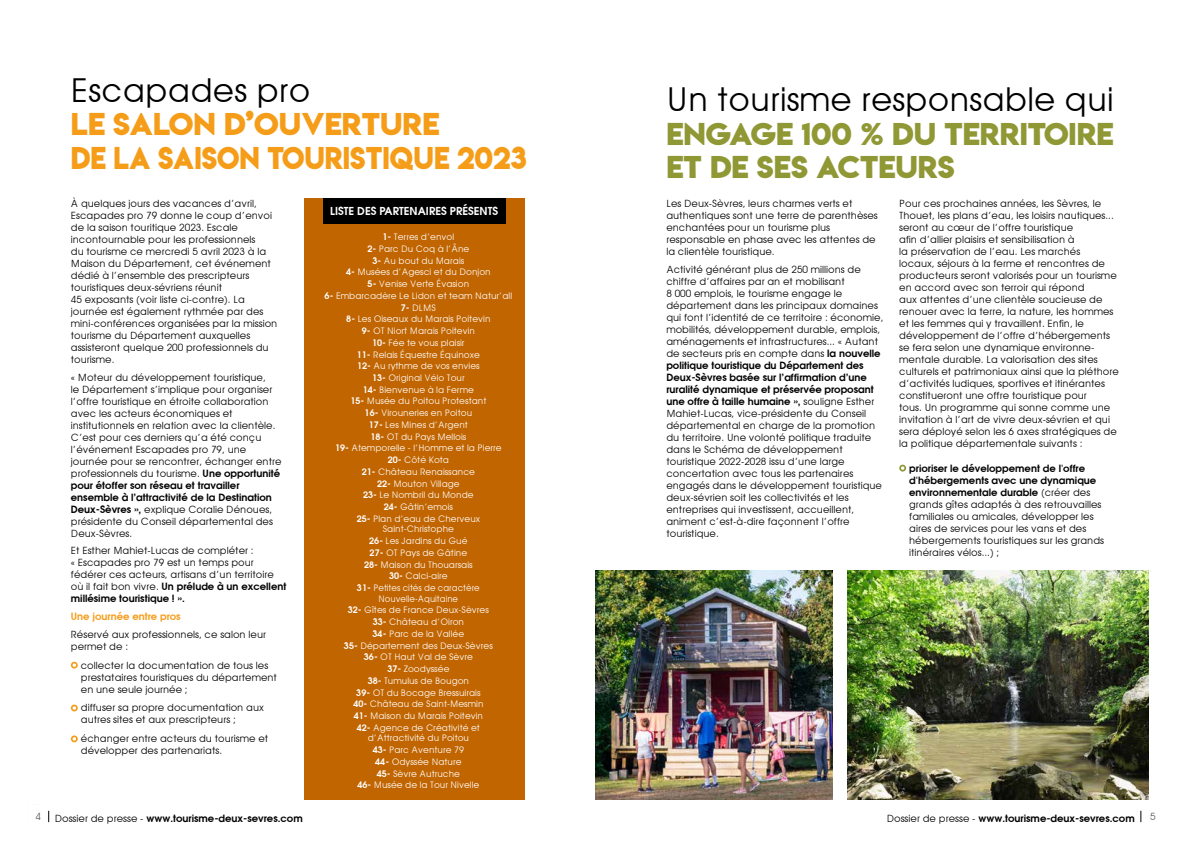
<style>
.page{position:relative;width:1191px;height:842px;background:#fff}
.page>*{position:absolute;margin:0;border:0;box-sizing:border-box;transform-origin:0 0}
.t1{font:33px "Avant Garde";color:#000}
.t2{font:28px/33.6px "Lemon Milkbold";color:#f59d19}
.t3{font:28px/33.6px "Lemon Milkbold";color:#8f9834}
.t4{font:600 11px "Avant Garde";color:#fff}
.t5{font:10px/12px "Avant Garde";color:#000}
.t6{font:600 10px "Avant Garde";color:#000}
.t7{font:600 10px "Avant Garde";color:#f59d19}
.t8{font:10px "Avant Garde";color:#575756}
.t9{font:9px/11.7px "Avant Garde";color:#fff;text-align:center}
.t10{font:9px/11.7px "Avant Garde";color:#fff;text-align:center;scale:.95 1}
.s1{font-weight:600}
.s2{font-weight:400}
</style>
<div class="page">
<svg style="left:48px;top:810px;width:1px;height:13px"></svg>
<div style="left:71px;top:662px;width:7px;height:7px;border:2px solid #f59d19;border-radius:50%"></div>
<div style="left:71px;top:705px;width:7px;height:6px;border:2px solid #f59d19;border-radius:50%"></div>
<div style="left:71px;top:735px;width:7px;height:7px;border:2px solid #f59d19;border-radius:50%"></div>
<div style="left:304px;top:198px;width:220px;height:601px;background:#c16500"></div>
<div style="left:323px;top:198px;width:182px;height:25px;background:#000"></div>
<div style="left:899px;top:465px;width:7px;height:7px;border:2px solid #8f9834;border-radius:50%"></div>
<img style="left:595px;top:570px;width:237px;height:229px">
<img style="left:847px;top:570px;width:301px;height:229px">
<h1 class="t1" style="left:71px;top:70px;width:241px">Escapades pro</h1>
<h2 class="t2" style="left:71px;top:108px;width:457px">LE SALON D’OUVERTURE<br>DE LA SAISON TOURISTIQUE 2023</h2>
<p class="t5" style="left:71px;top:197px;width:208px">À quelques jours des vacances d’avril, Escapades pro 79 donne le coup d’envoi de la saison touritique 2023. Escale incontournable pour les professionnels<br>du tourisme ce mercredi 5 avril 2023 à la Maison du Département, cet événement dédié à l’ensemble des prescripteurs touristiques deux-sévriens réunit<br>45 exposants (voir liste ci-contre). La journée est également rythmée par des mini-conférences organisées par la mission tourisme du Département auxquelles assisteront quelque 200 professionnels du tourisme.</p>
<p class="t5" style="left:71px;top:371px;width:212px">« Moteur du développement touristique,<br>le Département s’implique pour organiser l’offre touristique en étroite collaboration avec les acteurs économiques et institutionnels en relation avec la clientèle.<br>C’est pour ces derniers qu’a été conçu l’événement Escapades pro 79, une journée pour se rencontrer, échanger entre professionnels du tourisme. <span class="s1">Une opportunité pour étoffer son réseau et travailler ensemble à l’attractivité de la Destination Deux-Sèvres »,</span> explique Coralie Dénoues, présidente du Conseil départemental des Deux-Sèvres.</p>
<p class="t5" style="left:71px;top:545px;width:217px">Et Esther Mahiet-Lucas de compléter :<br>« Escapades pro 79 est un temps pour fédérer ces acteurs, artisans d’un territoire où il fait bon vivre. <span class="s1">Un prélude à un excellent millésime touristique ! ».</span></p>
<p class="t7" style="left:71px;top:610px;width:111px">Une journée entre pros</p>
<p class="t5" style="left:71px;top:628px;width:197px">Réservé aux professionnels, ce salon leur permet de :</p>
<p class="t5" style="left:81px;top:659px;width:198px">collecter la documentation de tous les prestataires touristiques du département en une seule journée ;</p>
<p class="t5" style="left:81px;top:702px;width:184px">diffuser sa propre documentation aux autres sites et aux prescripteurs ;</p>
<p class="t5" style="left:81px;top:733px;width:189px">échanger entre acteurs du tourisme et développer des partenariats.</p>
<h1 class="t1" style="left:666px;top:79px;width:449px">Un tourisme responsable qui</h1>
<h2 class="t3" style="left:666px;top:117px;width:449px">ENGAGE 100 % DU TERRITOIRE<br>ET DE SES ACTEURS</h2>
<p class="t4" style="left:330px;top:204px;width:169px">LISTE DES PARTENAIRES PRÉSENTS</p>
<p class="t5" style="left:666px;top:197px;width:213px">Les Deux-Sèvres, leurs charmes verts et authentiques sont une terre de parenthèses enchantées pour un tourisme plus responsable en phase avec les attentes de la clientèle touristique.</p>
<p class="t5" style="left:666px;top:263px;width:218px">Activité générant plus de 250 millions de chiffre d’affaires par an et mobilisant<br>8 000 emplois, le tourisme engage le département dans les principaux domaines qui font l’identité de ce territoire : économie, mobilités, développement durable, emplois, aménagements et infrastructures... « Autant de secteurs pris en compte dans <span class="s1">la nouvelle politique touristique du Département des Deux-Sèvres basée sur l’affirmation d’une ruralité dynamique et préservée proposant une offre à taille humaine »,</span> souligne Esther Mahiet-Lucas, vice-présidente du Conseil départemental en charge de la promotion du territoire. Une volonté politique traduite dans le Schéma de développement touristique 2022-2028 issu d’une large concertation avec tous les partenaires engagés dans le développement touristique deux-sévrien soit les collectivités et les entreprises qui investissent, accueillent, animent c’est-à-dire façonnent l’offre touristique.</p>
<p class="t5" style="left:899px;top:197px;width:221px">Pour ces prochaines années, les Sèvres, le Thouet, les plans d’eau, les loisirs nautiques... seront au cœur de l’offre touristique<br>afin d’allier plaisirs et sensibilisation à<br>la préservation de l’eau. Les marchés<br>locaux, séjours à la ferme et rencontres de producteurs seront valorisés pour un tourisme en accord avec son terroir qui répond<br>aux attentes d’une clientèle soucieuse de renouer avec la terre, la nature, les hommes et les femmes qui y travaillent. Enfin, le développement de l’offre d’hébergements se fera selon une dynamique environne&shy;mentale durable. La valorisation des sites culturels et patrimoniaux ainsi que la pléthore d’activités ludiques, sportives et itinérantes constitueront une offre touristique pour<br>tous. Un programme qui sonne comme une invitation à l’art de vivre deux-sévrien et qui sera déployé selon les 6 axes stratégiques de la politique départementale suivants :</p>
<p class="t5" style="left:909px;top:462px;width:196px"><span class="s1">prioriser le développement de l'offre d'hébergements avec une dynamique environnementale durable</span> (créer des grands gîtes adaptés à des retrouvailles familiales ou amicales, développer les aires de services pour les vans et des hébergements touristiques sur les grands itinéraires vélos...) ;</p>
<p class="t9" style="left:325px;top:231px;width:189px"><span class="s1">1-</span> Terres d’envol<br><span class="s1">2-</span> Parc Du Coq à l’Âne<br><span class="s1">3-</span> Au bout du Marais<br><span class="s1">4-</span> Musées d’Agesci et du Donjon<br><span class="s1">5-</span> Venise Verte Évasion<br><span class="s1">6-</span> Embarcadère Le Lidon et team Natur’all<br><span class="s1">7-</span> DLMS<br><span class="s1">8-</span> Les Oiseaux du Marais Poitevin<br><span class="s1">9-</span> OT Niort Marais Poitevin<br><span class="s1">10-</span> Fée te vous plaisir<br><span class="s1">11-</span> Relais Équestre Équinoxe<br><span class="s1">12-</span> Au rythme de vos envies<br><span class="s1">13-</span> Original Vélo Tour<br><span class="s1">14-</span> Bienvenue à la Ferme<br><span class="s1">15-</span> Musée du Poitou Protestant<br><span class="s1">16-</span> Virouneries en Poitou<br><span class="s1">17-</span> Les Mines d’Argent<br><span class="s1">18-</span> OT du Pays Mellois<br><span class="s1">19-</span> Atemporelle - l’Homme et la Pierre<br><span class="s1">20-</span> Côté Kota<br><span class="s1">21-</span> Château Renaissance<br><span class="s1">22-</span> Mouton Village<br><span class="s1">23-</span> Le Nombril du Monde<br><span class="s1">24-</span> Gâtin’emois<br><span class="s1">25-</span> Plan d’eau de Cherveux</p>
<p class="t9" style="left:357px;top:523px;width:124px">Saint-Christophe<br><span class="s1">26-</span> Les Jardins du Gué<br><span class="s1">27-</span> OT Pays de Gâtine<br><span class="s1">28-</span> Maison du Thouarsais<br><span class="s1">30-</span> Calci-aire<br><span class="s1">31-</span> Petites cités de caractère</p>
<p class="t10" style="left:344px;top:593px;width:158px">Nouvelle-Aquitaine<br><span class="s1">32-</span> Gîtes de France Deux-Sèvres<br><span class="s1">33-</span> Château d’Oiron<br><span class="s1">34-</span> Parc de la Vallée<br><span class="s1">35-</span> Département des Deux-Sèvres<br><span class="s1">36-</span> OT Haut Val de Sèvre<br><span class="s1">37-</span> Zoodyssée<br><span class="s1">38-</span> Tumulus de Bougon<br><span class="s1">39-</span> OT du Bocage Bressuirais<br><span class="s1">40-</span> Château de Saint-Mesmin<br><span class="s1">41-</span> Maison du Marais Poitevin<br><span class="s1">42-</span> Agence de Créativité et</p>
<p class="t9" style="left:357px;top:732px;width:123px">d’Attractivité du Poitou<br><span class="s1">43-</span> Parc Aventure 79<br><span class="s1">44-</span> Odyssée Nature<br><span class="s1">45-</span> Sèvre Autruche<br><span class="s1">46-</span> Musée de la Tour Nivelle</p>
<p class="t8" style="left:35px;top:811px;width:7px">4</p>
<p class="t6" style="left:55px;top:812px;width:249px"><span class="s2">Dossier de presse -</span> www.tourisme-deux-sevres.com</p>
<p class="t6" style="left:886px;top:812px;width:249px"><span class="s2">Dossier de presse -</span> www.tourisme-deux-sevres.com</p>
<p class="t8" style="left:1150px;top:811px;width:7px">5</p>
</div>
